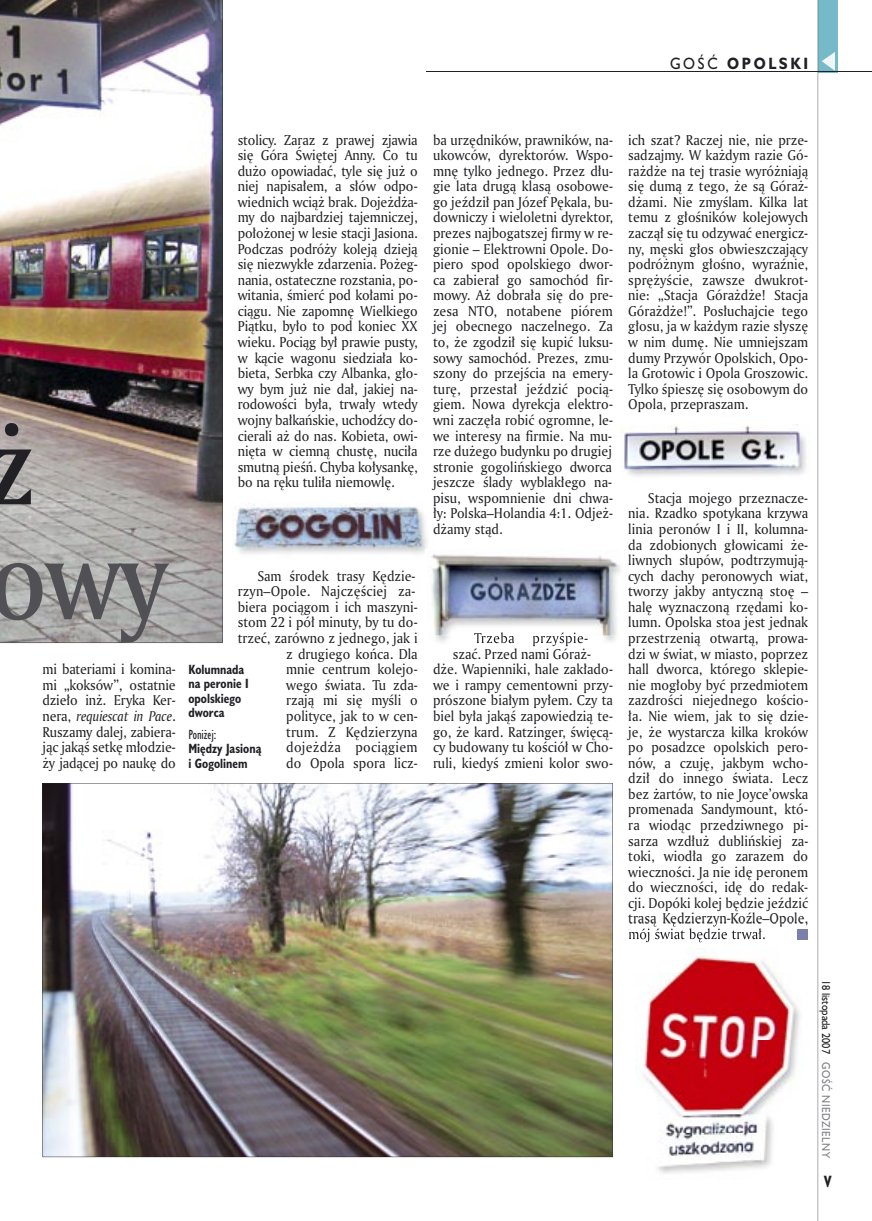
<style>
.page{position:relative;width:872px;height:1221px;background:#fff}
.page>*{position:absolute;margin:0;border:0;box-sizing:border-box;transform-origin:0 0}
.t1{font:108px "Amerigo Md PL";color:#515054;scale:.9 1}
.t2{font:108px "Amerigo Md PL";color:#212125;scale:.9 1}
.t3{font:700 15px "Humanst 521 PL";letter-spacing:.2em;color:#212125;scale:.9 1}
.t4{font:700 15px "Humanst 521 Cn PL";color:#212125;scale:.94 1}
.t5{font:13.8px/15.6px "Amerigo PL";color:#212125;text-align:justify;scale:.94 1}
.t6{font:700 12.3px/14.4px "Humanst 521 Cn PL";color:#212125;scale:.94 1}
.t7{font:12.3px "Humanst 521 Cn PL";color:#212125;scale:.94 1}
.t8{font:10.5px "Humanst 521 PL";color:#212125;scale:.9 1}
.t9{font:10.5px "Humanst 521 PL";letter-spacing:.05em;color:#7f7e83;scale:.9 1}
.s1{font-weight:400}
.s2{font-style:italic}
</style>
<div class="page">
<div style="left:818px;top:0;width:19px;height:72px;background:#76baca"></div>
<svg style="left:821px;top:52px;width:14px;height:19px"></svg>
<hr style="left:425px;top:72px;width:447px;height:1px;background:#212125">
<hr style="left:817px;top:0;width:1px;height:1220px;background:#212125">
<img style="left:238px;top:512px;width:189px;height:42px">
<img style="left:234px;top:503px;width:188px;height:46px">
<img style="left:0;top:0;width:222px;height:643px">
<img style="left:43px;top:783px;width:570px;height:374px">
<img style="left:435px;top:635px;width:181px;height:12px">
<img style="left:474px;top:635px;width:113px;height:11px">
<img style="left:431px;top:554px;width:189px;height:81px">
<img style="left:474px;top:632px;width:113px;height:3px">
<svg style="left:425px;top:549px;width:8px;height:9px"></svg>
<img style="left:620px;top:425px;width:190px;height:46px">
<img style="left:630px;top:923px;width:178px;height:3px">
<img style="left:629px;top:928px;width:136px;height:14px">
<img style="left:643px;top:948px;width:157px;height:226px">
<svg style="left:797px;top:929px;width:10px;height:10px"></svg>
<p class="t3" style="left:670px;top:53px;width:155px"><span class="s1">GOŚĆ</span> OPOLSKI</p>
<h1 class="t2" style="left:-14px;top:393px;width:56px">ż</h1>
<p class="t5" style="left:238px;top:131px;width:193px">stolicy. Zaraz z prawej zjawia się Góra Świętej Anny. Co tu dużo opowiadać, tyle się już o niej napisałem, a słów odpo&shy;wiednich wciąż brak. Dojeżdża&shy;my do najbardziej tajemniczej, położonej w lesie stacji Jasiona.<br>Podczas podróży koleją dzieją się niezwykłe zdarzenia. Pożeg&shy;nania, ostateczne rozstania, po&shy;witania, śmierć pod kołami po&shy;ciągu. Nie zapomnę Wielkiego Piątku, było to pod koniec XX wieku. Pociąg był prawie pusty, w kącie wagonu siedziała ko&shy;bieta, Serbka czy Albanka, gło&shy;wy bym już nie dał, jakiej na&shy;rodowości była, trwały wtedy wojny bałkańskie, uchodźcy do&shy;cierali aż do nas. Kobieta, owi&shy;nięta w ciemną chustę, nuciła smutną pieśń. Chyba kołysankę, bo na ręku tuliła niemowlę.</p>
<h1 class="t1" style="left:-11px;top:507px;width:199px">owy</h1>
<p class="t5" style="left:43px;top:661px;width:143px">mi bateriami i komina&shy;mi „koksów”, ostatnie dzieło inż. Eryka Ker&shy;nera, <span class="s2">requiescat in Pace</span>.<br>Ruszamy dalej, zabiera&shy;jąc jakąś setkę młodzie&shy;ży jadącej po naukę do</p>
<p class="t5" style="left:238px;top:567px;width:193px;text-align:right">Sam środek trasy Kędzie&shy;rzyn–Opole. Najczęściej za&shy;biera pociągom i ich maszyni&shy;stom 22 i pół minuty, by tu do&shy;trzeć, zarówno z jednego, jak i z drugiego końca. Dla<br>mnie centrum kolejo-<br>wego świata. Tu zda-<br>rzają mi się myśli o polityce, jak to w cen-<br>trum. Z Kędzierzyna dojeżdża pociągiem<br>do Opola spora licz-</p>
<p class="t6" style="left:188px;top:661px;width:66px">Kolumnada na peronie I opolskiego dworca</p>
<p class="t7" style="left:188px;top:726px;width:31px">Poniżej:</p>
<p class="t6" style="left:188px;top:741px;width:79px">Między Jasioną i Gogolinem</p>
<p class="t5" style="left:433px;top:131px;width:193px">ba urzędników, prawników, na&shy;ukowców, dyrektorów. Wspo&shy;mnę tylko jednego. Przez dłu&shy;gie lata drugą klasą osobowe&shy;go jeździł pan Józef Pękala, bu&shy;downiczy i wieloletni dyrektor, prezes najbogatszej firmy w re&shy;gionie – Elektrowni Opole. Do&shy;piero spod opolskiego dwor&shy;ca zabierał go samochód fir&shy;mowy. Aż dobrała się do pre&shy;zesa NTO, notabene piórem jej obecnego naczelnego. Za to, że zgodził się kupić luksu&shy;sowy samochód. Prezes, zmu&shy;szony do przejścia na emery&shy;turę, przestał jeździć pocią&shy;giem. Nowa dyrekcja elektro&shy;wni zaczęła robić ogromne, le&shy;we interesy na firmie. Na mu&shy;rze dużego budynku po drugiej stronie gogolińskiego dworca jeszcze ślady wyblakłego na&shy;pisu, wspomnienie dni chwa&shy;ły: Polska–Holandia 4:1. Odjeż&shy;dżamy stąd.</p>
<p class="t5" style="left:433px;top:645px;width:193px;text-align:center">szać. Przed nami Góraż-<br>dże. Wapienniki, hale zakłado&shy;we i rampy cementowni przy&shy;prószone białym pyłem. Czy ta biel była jakąś zapowiedzią te&shy;go, że kard. Ratzinger, święcą&shy;cy budowany tu kościół w Cho&shy;ruli, kiedyś zmieni kolor swo-</p>
<p class="t5" style="left:628px;top:131px;width:193px">ich szat? Raczej nie, nie prze&shy;sadzajmy. W każdym razie Gó&shy;rażdże na tej trasie wyróżniają się dumą z tego, że są Góraż&shy;dżami. Nie zmyślam. Kilka lat temu z głośników kolejowych zaczął się tu odzywać energicz&shy;ny, męski głos obwieszczający podróżnym głośno, wyraźnie, sprężyście, zawsze dwukrot&shy;nie: „Stacja Górażdże! Stacja Górażdże!”. Posłuchajcie tego głosu, ja w każdym razie słyszę w nim dumę. Nie umniejszam dumy Przywór Opolskich, Opo&shy;la Grotowic i Opola Groszowic.<br>Tylko śpieszę się osobowym do Opola, przepraszam.</p>
<p class="t5" style="left:628px;top:489px;width:193px;text-indent:20px">Stacja mojego przeznacze&shy;nia. Rzadko spotykana krzywa linia peronów I i II, kolumna&shy;da zdobionych głowicami że&shy;liwnych słupów, podtrzymują&shy;cych dachy peronowych wiat, tworzy jakby antyczną stoę – halę wyznaczoną rzędami ko&shy;lumn. Opolska stoa jest jednak przestrzenią otwartą, prowa&shy;dzi w świat, w miasto, poprzez hall dworca, którego sklepie&shy;nie mogłoby być przedmiotem zazdrości niejednego kościo&shy;ła. Nie wiem, jak to się dzie&shy;je, że wystarcza kilka kroków po posadzce opolskich pero&shy;nów, a czuję, jakbym wcho&shy;dził do innego świata. Lecz bez żartów, to nie Joyce’owska promenada Sandymount, któ&shy;ra wiodąc przedziwnego pi&shy;sarza wzdłuż dublińskiej za&shy;toki, wiodła go zarazem do wieczności. Ja nie idę peronem do wieczności, idę do redak&shy;cji. Dopóki kolej będzie jeździć trasą Kędzierzyn-Koźle–Opole,</p>
<p class="t8" style="left:833px;top:979px;width:84px;rotate:90deg">18 listopada 2007</p>
<p class="t9" style="left:833px;top:1062px;width:108px;rotate:90deg">GOŚĆ NIEDZIELNY</p>
<p class="t4" style="left:824px;top:1171px;width:9px">V</p>
</div>
